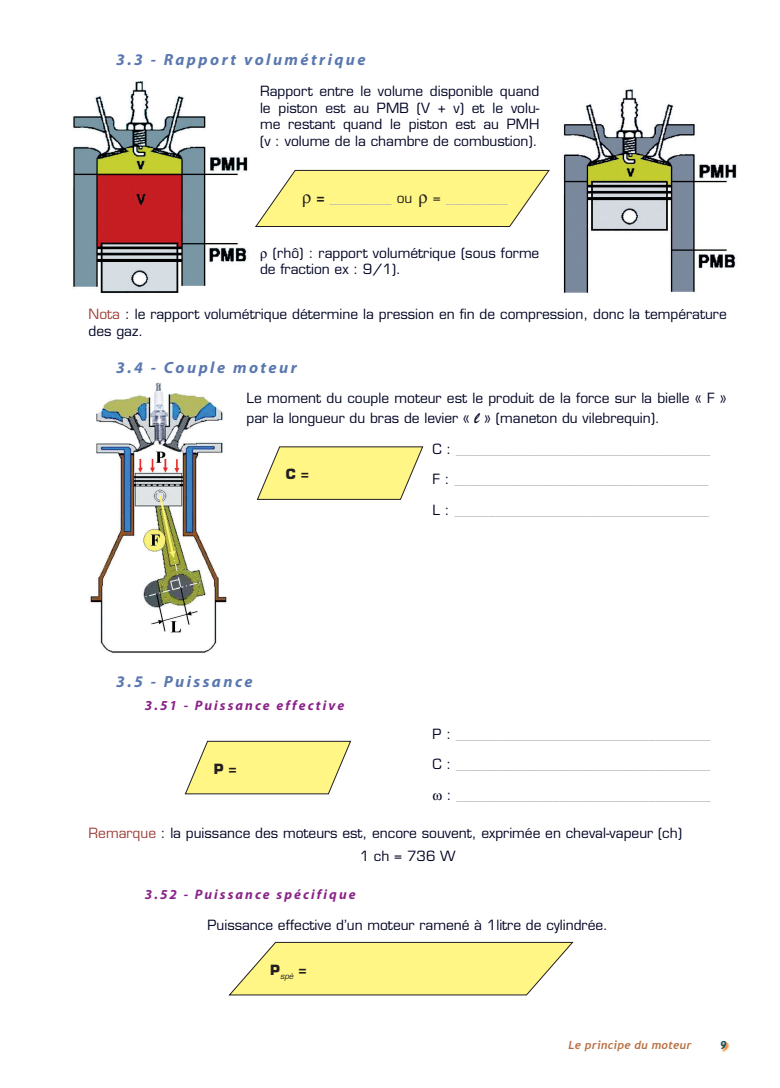
<style>
.page{position:relative;width:780px;height:1088px;background:#fff}
.page>*{position:absolute;margin:0;border:0;box-sizing:border-box;transform-origin:0 0}
.t1{font:italic 700 16.25px "Myriad Pro";letter-spacing:.15em;color:#5a78b0}
.t2{font:13.75px/16.5px "Eurostile";color:#000424}
.t3{font:13.75px "Eurostile";color:#b2b3b7}
.t4{font:italic 700 13.75px "Myriad Pro";letter-spacing:.15em;color:#8a2389}
.t5{font:700 13.75px "Eurostile";color:#231f20}
.t6{font:italic 700 11.25px "Trebuchet";letter-spacing:.025em;color:#b76e41}
.t7{font:italic 700 11.25px "Trebuchet";color:#00536d}
.t8{font:italic 8px "Eurostile";color:#231f20}
.s1{font-weight:700;color:#231f20}
.s2{color:#231f20}
.s3{color:#9e403a}
.s4{font-family:"Brush Script";font-size:16.25px}
.s5{color:#000424}
</style>
<div class="page">
<svg style="left:721px;top:1041px;width:8px;height:11px"></svg>
<img style="left:73px;top:81px;width:175px;height:212px">
<img style="left:563px;top:89px;width:174px;height:204px">
<img style="left:90px;top:383px;width:137px;height:270px">
<svg style="left:256px;top:446px;width:167px;height:54px;background:#f5ed91"></svg>
<svg style="left:185px;top:740px;width:166px;height:54px;background:#f6ee92"></svg>
<svg style="left:229px;top:941px;width:345px;height:54px;background:#f7f094"></svg>
<svg style="left:255px;top:170px;width:295px;height:57px;background:#f6ef91"></svg>
<p class="t1" style="left:116px;top:51px;width:251px">3.3 - Rapport volumétrique</p>
<p class="t2" style="left:260px;top:83px;width:281px;text-align:justify">Rapport entre le volume disponible quand le piston est au PMB (V + v) et le volu&shy;me restant quand le piston est au PMH (v : volume de la chambre de combustion).</p>
<p class="t3" style="left:316px;top:189px;width:97px"><span class="s1">=</span> _________ <span class="s2">ou</span></p>
<p class="t3" style="left:433px;top:189px;width:76px"><span class="s2">=</span> _________</p>
<p class="t2" style="left:260px;top:244px;width:281px;text-indent:13px">(rhô) : rapport volumétrique (sous forme de fraction ex : 9/1).</p>
<p class="t2" style="left:89px;top:306px;width:639px"><span class="s3">Nota</span> : le rapport volumétrique détermine la pression en fin de compression, donc la température des gaz.</p>
<p class="t1" style="left:116px;top:358px;width:182px">3.4 - Couple moteur</p>
<p class="t2" style="left:246px;top:389px;width:481px;line-height:19.5px">Le moment du couple moteur est le produit de la force sur la bielle « F » par la longueur du bras de levier « <span class="s4">l</span> » (maneton du vilebrequin).</p>
<p class="t3" style="left:432px;top:440px;width:279px"><span class="s5">C :</span> _____________________________________</p>
<p class="t3" style="left:432px;top:471px;width:278px"><span class="s5">F :</span> _____________________________________</p>
<p class="t3" style="left:432px;top:502px;width:278px"><span class="s5">L :</span> _____________________________________</p>
<p class="t5" style="left:286px;top:465px;width:25px">C =</p>
<p class="t1" style="left:116px;top:672px;width:138px">3.5 - Puissance</p>
<p class="t4" style="left:145px;top:698px;width:201px">3.51 - Puissance effective</p>
<p class="t3" style="left:432px;top:725px;width:279px"><span class="s5">P :</span> _____________________________________</p>
<p class="t3" style="left:432px;top:756px;width:279px"><span class="s5">C :</span> _____________________________________</p>
<p class="t3" style="left:446px;top:787px;width:265px"><span class="s5">:</span> _____________________________________</p>
<p class="t2" style="left:360px;top:821px;width:324px;line-height:23.6px;text-indent:-271px"><span class="s3">Remarque</span> : la puissance des moteurs est, encore souvent, exprimée en cheval-vapeur (ch)<br>1 ch = 736 W</p>
<p class="t4" style="left:145px;top:887px;width:212px">3.52 - Puissance spécifique</p>
<p class="t2" style="left:207px;top:916px;width:402px">Puissance effective d’un moteur ramené à 1litre de cylindrée.</p>
<p class="t5" style="left:214px;top:760px;width:24px">P =</p>
<p class="t8" style="left:270px;top:971px;width:38px"><sup>P</sup>spé <sup>=</sup></p>
<p class="t6" style="left:568px;top:1038px;width:124px">Le principe du moteur</p>
<p class="t7" style="left:720px;top:1038px;width:8px">9</p>
</div>
